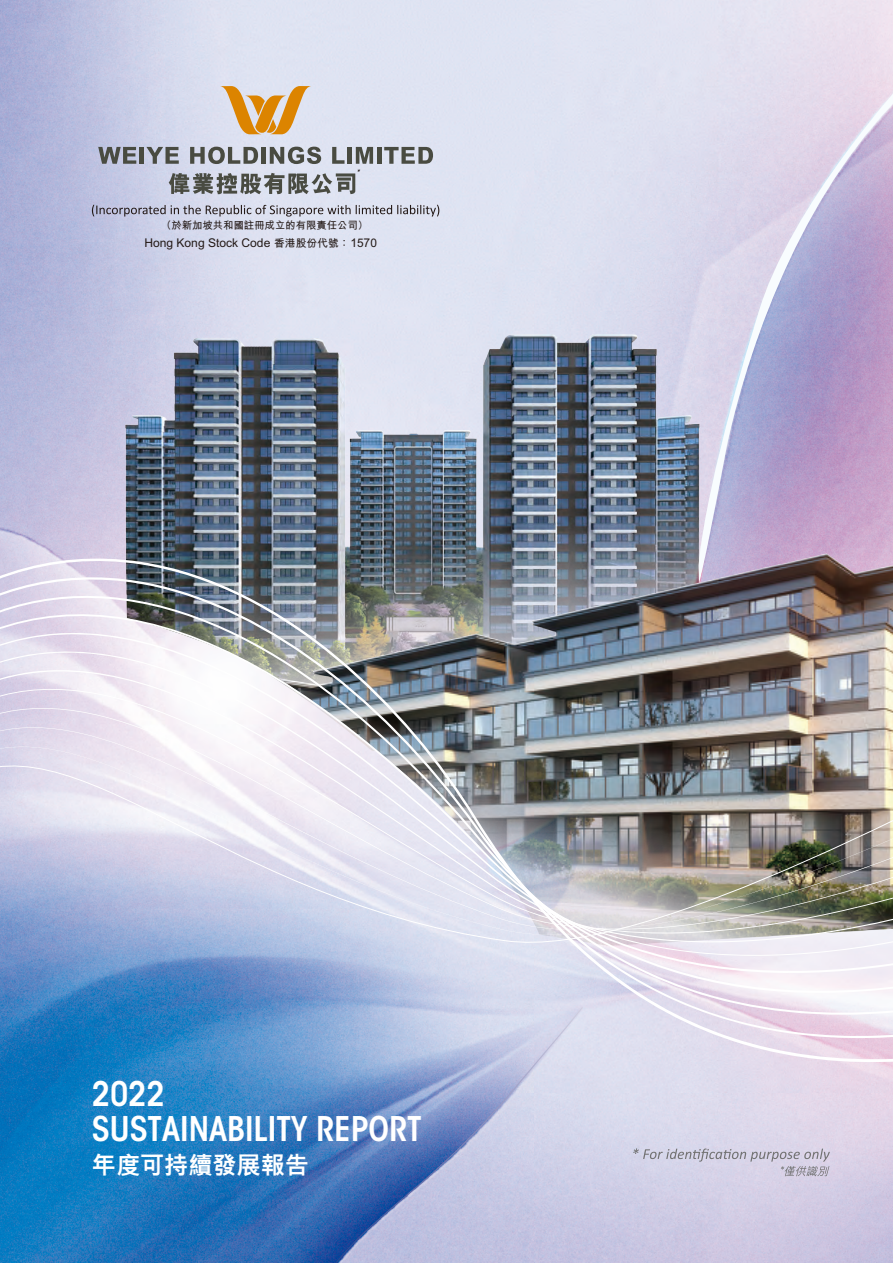
<style>
.page{position:relative;width:893px;height:1263px;background:#fff}
.page>*{position:absolute;margin:0;border:0;box-sizing:border-box;transform-origin:0 0}
.t1{font:600 condensed 33.75px/35.1px "ITC Avant Garde Std";color:#fff}
.t2{font:800 24.15px "M Hei HK";color:#fff}
.t3{font:700 12px "M Hei HK";color:#231916}
.t4{font:700 10.5px "M Hei HK";color:#231916}
.s1{font-size:10.2px}
.s2{font-size:10.95px}
.s3{font-size:10.65px}
.s4{font-size:11.85px}
</style>
<div class="page">
<img style="left:0;top:0;width:893px;height:1263px">
<svg style="left:220px;top:86px;width:91px;height:48px;background:#ddb784"></svg>
<img style="left:105px;top:233px;width:594px;height:313px">
<img style="left:265px;top:530px;width:434px;height:16px">
<svg style="left:699px;top:76px;width:194px;height:470px;background:#c6b8d8"></svg>
<svg style="left:323px;top:1119px;width:261px;height:144px;background:#96a6d1"></svg>
<svg style="left:92px;top:205px;width:347px;height:12px;background:#b0b2c0"></svg>
<svg style="left:98px;top:147px;width:38px;height:17px"></svg>
<hr style="left:140px;top:147px;width:4px;height:17px;background:#494b41">
<svg style="left:146px;top:147px;width:227px;height:47px;background:#a4a8af"></svg>
<hr style="left:377px;top:147px;width:4px;height:17px;background:#494b41">
<svg style="left:384px;top:147px;width:49px;height:17px"></svg>
<svg style="left:633px;top:1148px;width:197px;height:28px;background:#cac7d9"></svg>
<img style="left:0;top:548px;width:893px;height:571px">
<p class="t4" style="left:161px;top:218px;width:208px">（<span class="s1">於</span>新<span class="s1">加</span>坡<span class="s1">共</span>和<span class="s1">國</span>註<span class="s1">冊</span>成<span class="s1">立</span>的<span class="s1">有</span>限<span class="s1">責</span>任<span class="s1">公</span>司<span class="s1">）</span></p>
<p class="t3" style="left:144px;top:233px;width:234px">Hong Kong Stock Code <span class="s2">香</span><span class="s3">港</span><span class="s2">股</span><span class="s3">份</span><span class="s2">代</span><span class="s3">號</span><span class="s2">：</span>1<span class="s4">5</span>7<span class="s4">0</span></p>
<h1 class="t1" style="left:92px;top:1075px;width:331px">2022<br>SUSTAINABILITY REPORT</h1>
<h2 class="t2" style="left:92px;top:1153px;width:219px">年度可持續發展報告</h2>
</div>
